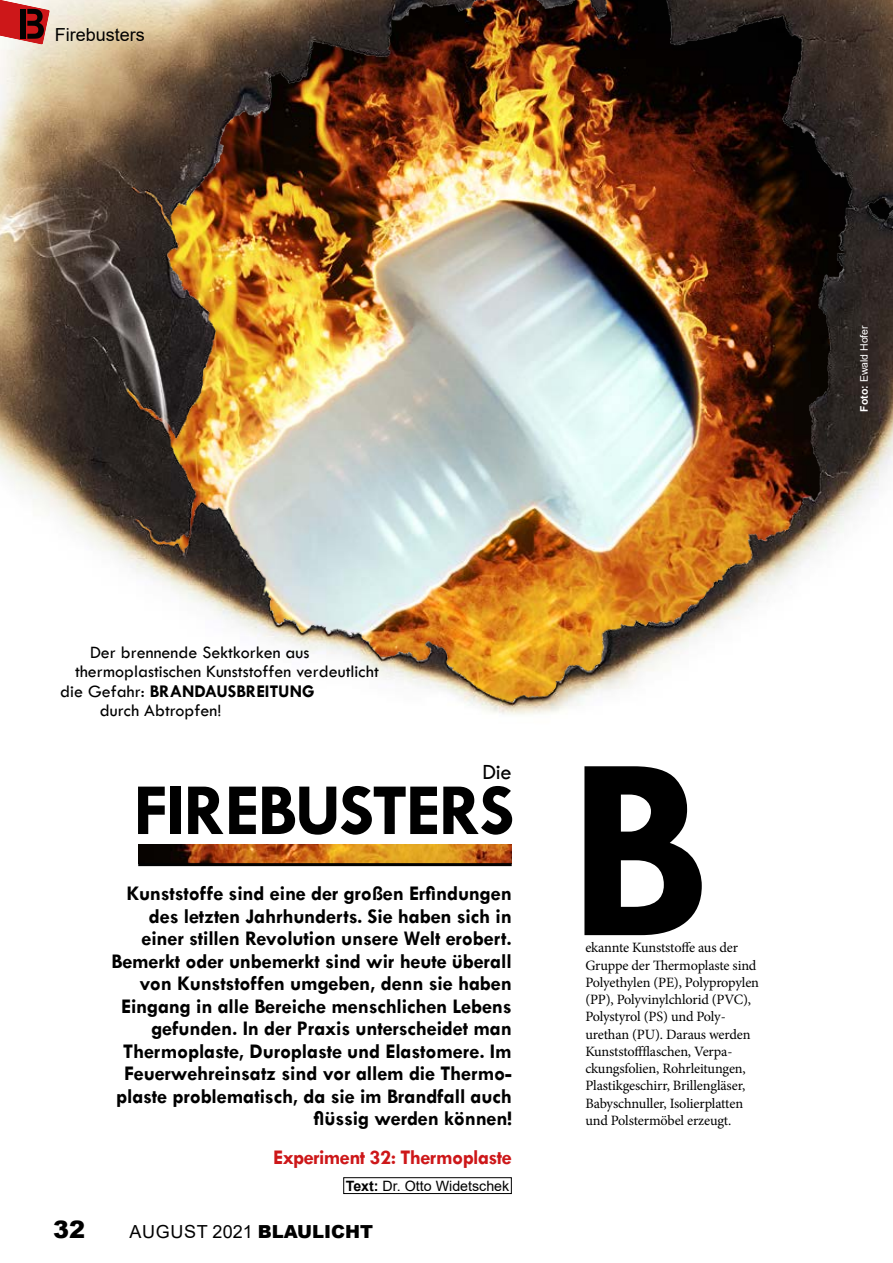
<style>
.page{position:relative;width:893px;height:1263px;background:#fff}
.page>*{position:absolute;margin:0;border:0;box-sizing:border-box;transform-origin:0 0}
.t1{font:700 73.95px "Tw Cen";letter-spacing:-.03em;color:#000}
.t2{font:900 24px "Arial";color:#000}
.t3{font:22.5px "Tw Cen";color:#000}
.t4{font:700 21px/22.5px "Tw Cen";letter-spacing:-.01em;color:#000;text-align:right}
.t5{font:700 21px "Tw Cen";letter-spacing:-.03em;color:#cd1719}
.t6{font:18px "Tw Cen";color:#000}
.t7{font:700 18px "Tw Cen";color:#000}
.t8{font:18px "Arial";letter-spacing:.035em;color:#000}
.t9{font:18px "Arial";color:#000}
.t10{font:14.25px/17.2px "Minion Pro";letter-spacing:-.01em;color:#000}
.t11{font:14.25px "Arial";color:#000}
.t12{font:10.5px "Arial";color:#fff}
.s1{font-weight:400}
.s2{font-weight:700}
.s3{font-weight:900}
</style>
<div class="page">
<img style="left:0;top:0;width:893px;height:936px">
<svg style="left:0;top:0;width:50px;height:45px;background:#b85150"></svg>
<div style="left:21px;top:9px;width:5px;height:30px;background:#010202"></div>
<div style="left:343px;top:1177px;width:169px;height:17px;border:1px solid #000"></div>
<img style="left:138px;top:844px;width:374px;height:19px">
<hr style="left:138px;top:863px;width:374px;height:3px;background:#010203">
<svg style="left:584px;top:766px;width:118px;height:169px"></svg>
<p class="t9" style="left:55px;top:22px;width:92px">Firebusters</p>
<p class="t6" style="left:90px;top:641px;width:221px">Der brennende Sektkorken aus</p>
<p class="t6" style="left:75px;top:661px;width:305px">thermoplastischen Kunststoffen verdeutlicht</p>
<p class="t7" style="left:60px;top:680px;width:256px"><span class="s1">die Gefahr:</span> BRANDAUSBREITUNG</p>
<p class="t6" style="left:100px;top:700px;width:123px">durch Abtropfen!</p>
<p class="t3" style="left:482px;top:759px;width:31px">Die</p>
<h1 class="t1" style="left:133px;top:766px;width:383px">FIREBUSTERS</h1>
<p class="t4" style="left:111px;top:882px;width:402px">Kunststoffe sind eine der großen Erfindungen des letzten Jahrhunderts. Sie haben sich in einer stillen Revolution unsere Welt erobert.<br>Bemerkt oder unbemerkt sind wir heute überall von Kunststoffen umgeben, denn sie haben Eingang in alle Bereiche menschlichen Lebens gefunden. In der Praxis unterscheidet man Thermoplaste, Duroplaste und Elastomere. Im Feuerwehreinsatz sind vor allem die Thermo&shy;plaste problematisch, da sie im Brandfall auch flüssig werden können!</p>
<p class="t5" style="left:273px;top:1145px;width:240px">Experiment 32: Thermoplaste</p>
<p class="t11" style="left:346px;top:1176px;width:165px"><span class="s2">Text:</span> Dr. Otto Widetschek</p>
<p class="t2" style="left:53px;top:1212px;width:34px">32</p>
<p class="t8" style="left:129px;top:1219px;width:245px">AUGUST 2021 <span class="s3">BLAULICHT</span></p>
<p class="t10" style="left:585px;top:939px;width:175px">ekannte Kunststoffe aus der<br>Gruppe der Thermoplaste sind<br>Polyethylen (PE), Polypropylen (PP), Polyvinylchlorid (PVC),<br>Polystyrol (PS) und Poly&shy;urethan (PU). Daraus werden<br>Kunststoffflaschen, Verpa&shy;ckungsfolien, Rohrleitungen,<br>Plastikgeschirr, Brillengläser,<br>Babyschnuller, Isolierplatten und Polstermöbel erzeugt.</p>
<p class="t12" style="left:857px;top:412px;width:88px;rotate:-90deg"><span class="s2">Foto:</span> Ewald Hofer</p>
</div>
